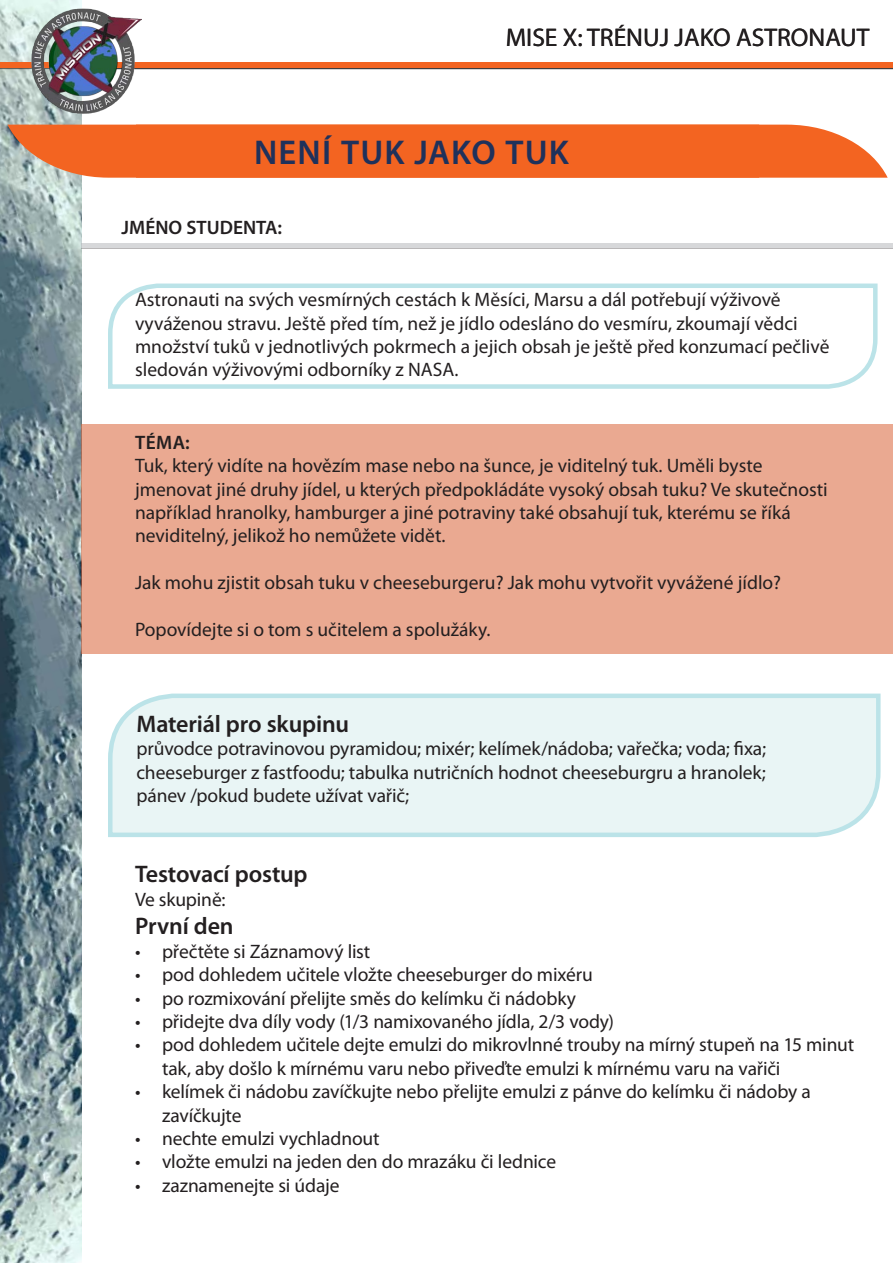
<style>
.page{position:relative;width:893px;height:1263px;background:#fff}
.page>*{position:absolute;margin:0;border:0;box-sizing:border-box;transform-origin:0 0}
.t1{font:600 34.5px "Myriad Pro";letter-spacing:.035em;color:#1f315b}
.t2{font:25.5px "Myriad Pro";color:#231f20}
.t3{font:600 24px "Myriad Pro";letter-spacing:-.01em;color:#231f20}
.t4{font:19.5px/23.4px "Myriad Pro";letter-spacing:-.005em;color:#231f20}
.t5{font:600 19.5px "Myriad Pro";color:#231f20}
</style>
<div class="page">
<img style="left:0;top:0;width:81px;height:1263px">
<svg style="left:8px;top:125px;width:880px;height:53px;background:#f06b2d"></svg>
<svg style="left:108px;top:283px;width:770px;height:106px"></svg>
<div style="left:81px;top:425px;width:812px;height:229px;background:#eaa991"></div>
<div style="left:0;top:63px;width:893px;height:6px;background:#403d3e"></div>
<div style="left:0;top:62px;width:893px;height:6px;background:#f36421"></div>
<div style="left:81px;top:244px;width:812px;height:5px;background:#d7d8da"></div>
<hr style="left:81px;top:243px;width:812px;height:4px;background:#d7d8da">
<img style="left:32px;top:8px;width:109px;height:106px">
<svg style="left:108px;top:693px;width:773px;height:144px;background:#e6f3f4"></svg>
<p class="t2" style="left:506px;top:22px;width:365px">MISE X: TRÉNUJ JAKO ASTRONAUT</p>
<p class="t1" style="left:254px;top:131px;width:316px">NENÍ TUK JAKO TUK</p>
<p class="t5" style="left:122px;top:215px;width:162px">JMÉNO STUDENTA:</p>
<p class="t4" style="left:135px;top:288px;width:696px">Astronauti na svých vesmírných cestách k Měsíci, Marsu a dál potřebují výživově vyváženou stravu. Ještě před tím, než je jídlo odesláno do vesmíru, zkoumají vědci množství tuků v jednotlivých pokrmech a jejich obsah je ještě před konzumací pečlivě sledován výživovými odborníky z NASA.</p>
<p class="t5" style="left:135px;top:430px;width:56px">TÉMA:</p>
<p class="t4" style="left:135px;top:454px;width:694px">Tuk, který vidíte na hovězím mase nebo na šunce, je viditelný tuk. Uměli byste jmenovat jiné druhy jídel, u kterých předpokládáte vysoký obsah tuku? Ve skutečnosti například hranolky, hamburger a jiné potraviny také obsahují tuk, kterému se říká neviditelný, jelikož ho nemůžete vidět.</p>
<p class="t4" style="left:135px;top:571px;width:648px">Jak mohu zjistit obsah tuku v cheeseburgeru? Jak mohu vytvořit vyvážené jídlo?</p>
<p class="t4" style="left:135px;top:617px;width:357px">Popovídejte si o tom s učitelem a spolužáky.</p>
<p class="t3" style="left:136px;top:709px;width:214px">Materiál pro skupinu</p>
<p class="t4" style="left:136px;top:737px;width:631px;text-align:justify">průvodce potravinovou pyramidou; mixér; kelímek/nádoba; vařečka; voda; fixa; cheeseburger z fastfoodu; tabulka nutričních hodnot cheeseburgru a hranolek; pánev /pokud budete užívat vařič;</p>
<p class="t3" style="left:135px;top:859px;width:174px">Testovací postup</p>
<p class="t4" style="left:135px;top:887px;width:92px">Ve skupině:</p>
<p class="t3" style="left:135px;top:911px;width:100px">První den</p>
<p class="t4" style="left:135px;top:939px;width:237px">• přečtěte si Záznamový list</p>
<p class="t4" style="left:135px;top:962px;width:459px">• pod dohledem učitele vložte cheeseburger do mixéru</p>
<p class="t4" style="left:135px;top:986px;width:443px">• po rozmixování přelijte směs do kelímku či nádobky</p>
<p class="t4" style="left:135px;top:1009px;width:481px">• přidejte dva díly vody (1/3 namixovaného jídla, 2/3 vody)</p>
<p class="t4" style="left:162px;top:1033px;width:694px;text-indent:-27px">• pod dohledem učitele dejte emulzi do mikrovlnné trouby na mírný stupeň na 15 minut tak, aby došlo k mírnému varu nebo přiveďte emulzi k mírnému varu na vařiči</p>
<p class="t4" style="left:162px;top:1079px;width:650px;text-indent:-27px">• kelímek či nádobu zavíčkujte nebo přelijte emulzi z pánve do kelímku či nádoby a zavíčkujte</p>
<p class="t4" style="left:135px;top:1126px;width:246px">• nechte emulzi vychladnout</p>
<p class="t4" style="left:135px;top:1150px;width:423px">• vložte emulzi na jeden den do mrazáku či lednice</p>
<p class="t4" style="left:135px;top:1173px;width:206px">• zaznamenejte si údaje</p>
</div>
